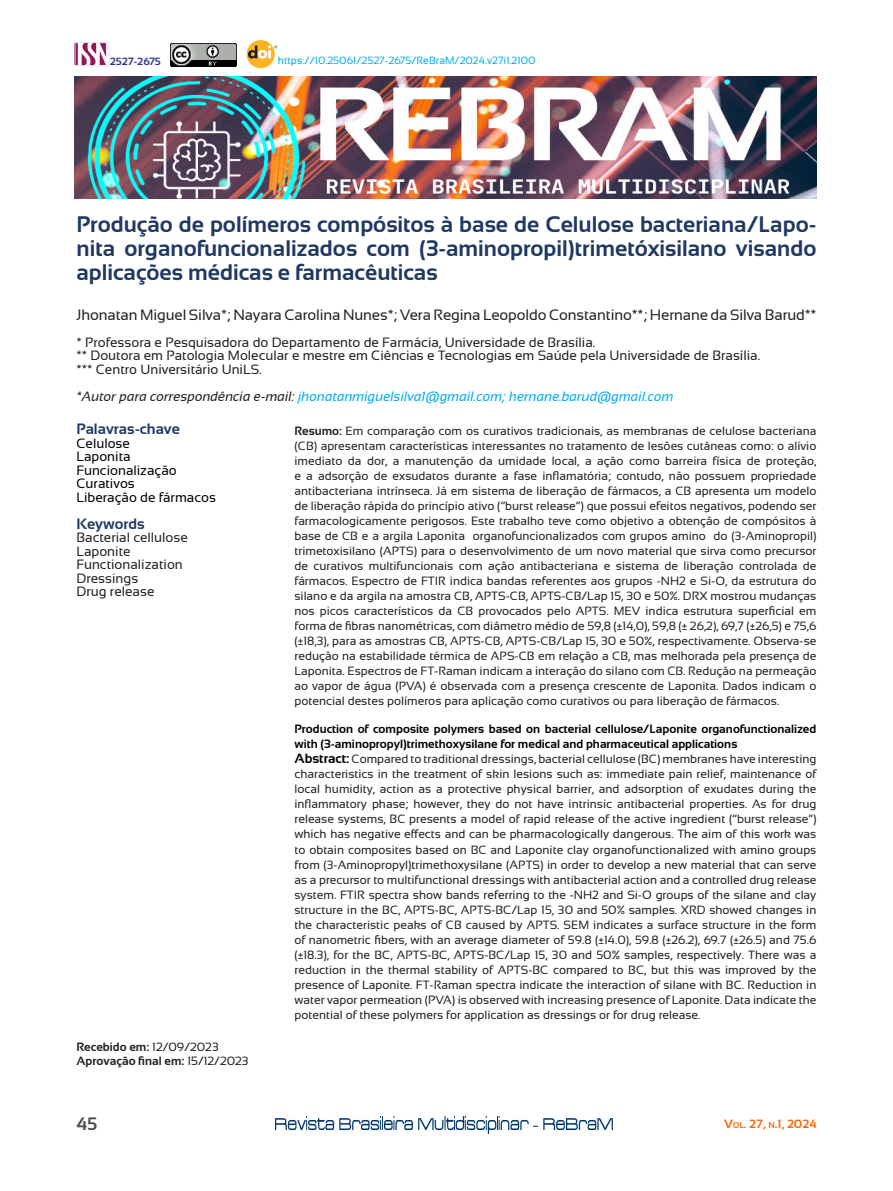
<style>
.page{position:relative;width:893px;height:1191px;background:#fff}
.page>*{position:absolute;margin:0;border:0;box-sizing:border-box;transform-origin:0 0}
.Parágrafo_básico_-_titulo{font:700 22.5px/24px "Sansation";color:#1f3864;text-align:justify}
.t1{font:700 18px "Sansation";color:#4f4f50}
.tITULACAO{font:15px "Sansation";letter-spacing:-.005em;color:#231f20}
.tITULACAO-2{font:700 15px "Sansation";color:#1f3864}
.tITULACAO-3{font:13.5px "Sansation";color:#231f20}
.resumo{font:italic 13.5px "Sansation";color:#00aeef}
.tITULACAO-4{font:13.5px "Sansation";color:#000}
.resumo2{font:12px/15px "Sansation";color:#231f20;text-align:justify}
.resumo2-2{font:700 12px/15px "Sansation";color:#000}
.t2{font:700 12px "Sansation";color:#231f20}
.t3{font:700 12px "Sansation";color:#f60}
.Corpo_do_texto{font:10.5px "Sansation";color:#00aeef}
.t4{font:700 10.5px "Sansation";color:#293289}
.s1{color:#231f20}
.s2{font-weight:700}
.s3{font-weight:700;font-size:13.5px;color:#000}
.s4{font-weight:400}
.s5{font-size:8.4px}
</style>
<div class="page">
<img style="left:275px;top:1116px;width:338px;height:17px">
<img style="left:77px;top:44px;width:30px;height:20px">
<div style="left:75px;top:42px;width:34px;height:24px;border:1px solid #e6e6ff"></div>
<img style="left:171px;top:43px;width:66px;height:24px">
<img style="left:246px;top:39px;width:32px;height:30px">
<img style="left:75px;top:76px;width:741px;height:122px">
<p class="t4" style="left:110px;top:55px;width:53px">2527-2675</p>
<p class="Corpo_do_texto" style="left:278px;top:54px;width:259px">https://10.25061/2527-2675/ReBraM/2024.v27i1.2100</p>
<p class="Parágrafo_básico_-_titulo" style="left:76px;top:213px;width:741px">Produção de polímeros compósitos à base de Celulose bacteriana/Lapo&shy;nita organofuncionalizados com (3-aminopropil)trimetóxisilano visando aplicações médicas e farmacêuticas</p>
<p class="tITULACAO" style="left:76px;top:306px;width:742px">Jhonatan Miguel Silva*; Nayara Carolina Nunes*; Vera Regina Leopoldo Constantino**; Hernane da Silva Barud**</p>
<p class="tITULACAO-3" style="left:76px;top:334px;width:520px">* Professora e Pesquisadora do Departamento de Farmácia, Universidade de Brasília.</p>
<p class="tITULACAO-3" style="left:76px;top:348px;width:685px">** Doutora em Patologia Molecular e mestre em Ciências e Tecnologias em Saúde pela Universidade de Brasília.</p>
<p class="tITULACAO-3" style="left:76px;top:361px;width:187px">*** Centro Universitário UniLS.</p>
<p class="resumo" style="left:76px;top:389px;width:599px"><span class="s1">*Autor para correspondência e-mail:</span> jhonatanmiguelsilva1@gmail.com; hernane.barud@gmail.com</p>
<p class="tITULACAO-2" style="left:76px;top:420px;width:105px">Palavras-chave</p>
<p class="tITULACAO-4" style="left:76px;top:435px;width:55px">Celulose</p>
<p class="tITULACAO-4" style="left:76px;top:449px;width:56px">Laponita</p>
<p class="tITULACAO-4" style="left:76px;top:462px;width:102px">Funcionalização</p>
<p class="tITULACAO-4" style="left:76px;top:476px;width:60px">Curativos</p>
<p class="tITULACAO-4" style="left:76px;top:489px;width:141px">Liberação de fármacos</p>
<p class="tITULACAO-2" style="left:76px;top:515px;width:70px">Keywords</p>
<p class="tITULACAO-3" style="left:76px;top:530px;width:113px">Bacterial cellulose</p>
<p class="tITULACAO-3" style="left:76px;top:543px;width:56px">Laponite</p>
<p class="tITULACAO-3" style="left:76px;top:557px;width:108px">Functionalization</p>
<p class="tITULACAO-3" style="left:76px;top:570px;width:63px">Dressings</p>
<p class="tITULACAO-3" style="left:76px;top:584px;width:79px">Drug release</p>
<p class="resumo2" style="left:294px;top:423px;width:523px"><span class="s2">Resumo:</span> Em comparação com os curativos tradicionais, as membranas de celulose bacteriana (CB) apresentam características interessantes no tratamento de lesões cutâneas como: o alívio imediato da dor, a manutenção da umidade local, a ação como barreira física de proteção, e a adsorção de exsudatos durante a fase inflamatória; contudo, não possuem propriedade antibacteriana intrínseca. Já em sistema de liberação de fármacos, a CB apresenta um modelo de liberação rápida do princípio ativo (“burst release”) que possui efeitos negativos, podendo ser farmacologicamente perigosos. Este trabalho teve como objetivo a obtenção de compósitos à base de CB e a argila Laponita organofuncionalizados com grupos amino do (3-Aminopropil) trimetoxisilano (APTS) para o desenvolvimento de um novo material que sirva como precursor de curativos multifuncionais com ação antibacteriana e sistema de liberação controlada de fármacos. Espectro de FTIR indica bandas referentes aos grupos -NH2 e Si-O, da estrutura do silano e da argila na amostra CB, APTS-CB, APTS-CB/Lap 15, 30 e 50%. DRX mostrou mudanças nos picos característicos da CB provocados pelo APTS. MEV indica estrutura superficial em forma de fibras nanométricas, com diâmetro médio de 59,8 (±14,0), 59,8 (± 26,2), 69,7 (±26,5) e 75,6 (±18,3), para as amostras CB, APTS-CB, APTS-CB/Lap 15, 30 e 50%, respectivamente. Observa-se redução na estabilidade térmica de APS-CB em relação a CB, mas melhorada pela presença de Laponita. Espectros de FT-Raman indicam a interação do silano com CB. Redução na permeação ao vapor de água (PVA) é observada com a presença crescente de Laponita. Dados indicam o potencial destes polímeros para aplicação como curativos ou para liberação de fármacos.</p>
<p class="resumo2-2" style="left:294px;top:722px;width:523px">Production of composite polymers based on bacterial cellulose/Laponite organofunctionalized with (3-aminopropyl)trimethoxysilane for medical and pharmaceutical applications</p>
<p class="resumo2" style="left:294px;top:752px;width:523px"><span class="s3">Abstract:</span> Compared to traditional dressings, bacterial cellulose (BC) membranes have interesting characteristics in the treatment of skin lesions such as: immediate pain relief, maintenance of local humidity, action as a protective physical barrier, and adsorption of exudates during the inflammatory phase; however, they do not have intrinsic antibacterial properties. As for drug release systems, BC presents a model of rapid release of the active ingredient (“burst release”) which has negative effects and can be pharmacologically dangerous. The aim of this work was to obtain composites based on BC and Laponite clay organofunctionalized with amino groups from (3-Aminopropyl)trimethoxysilane (APTS) in order to develop a new material that can serve as a precursor to multifunctional dressings with antibacterial action and a controlled drug release system. FTIR spectra show bands referring to the -NH2 and Si-O groups of the silane and clay structure in the BC, APTS-BC, APTS-BC/Lap 15, 30 and 50% samples. XRD showed changes in the characteristic peaks of CB caused by APTS. SEM indicates a surface structure in the form of nanometric fibers, with an average diameter of 59.8 (±14.0), 59.8 (±26.2), 69.7 (±26.5) and 75.6 (±18.3), for the BC, APTS-BC, APTS-BC/Lap 15, 30 and 50% samples, respectively. There was a reduction in the thermal stability of APTS-BC compared to BC, but this was improved by the presence of Laponite. FT-Raman spectra indicate the interaction of silane with BC. Reduction in water vapor permeation (PVA) is observed with increasing presence of Laponite. Data indicate the potential of these polymers for application as dressings or for drug release.</p>
<p class="t2" style="left:76px;top:1040px;width:144px">Recebido em: <span class="s4">12/09/2023</span></p>
<p class="t2" style="left:76px;top:1053px;width:174px">Aprovação final em: <span class="s4">15/12/2023</span></p>
<h2 class="t1" style="left:76px;top:1113px;width:22px">45</h2>
<p class="t3" style="left:724px;top:1117px;width:94px">V<span class="s5">ol</span>. 27, <span class="s5">n</span>.1, 2024</p>
</div>
